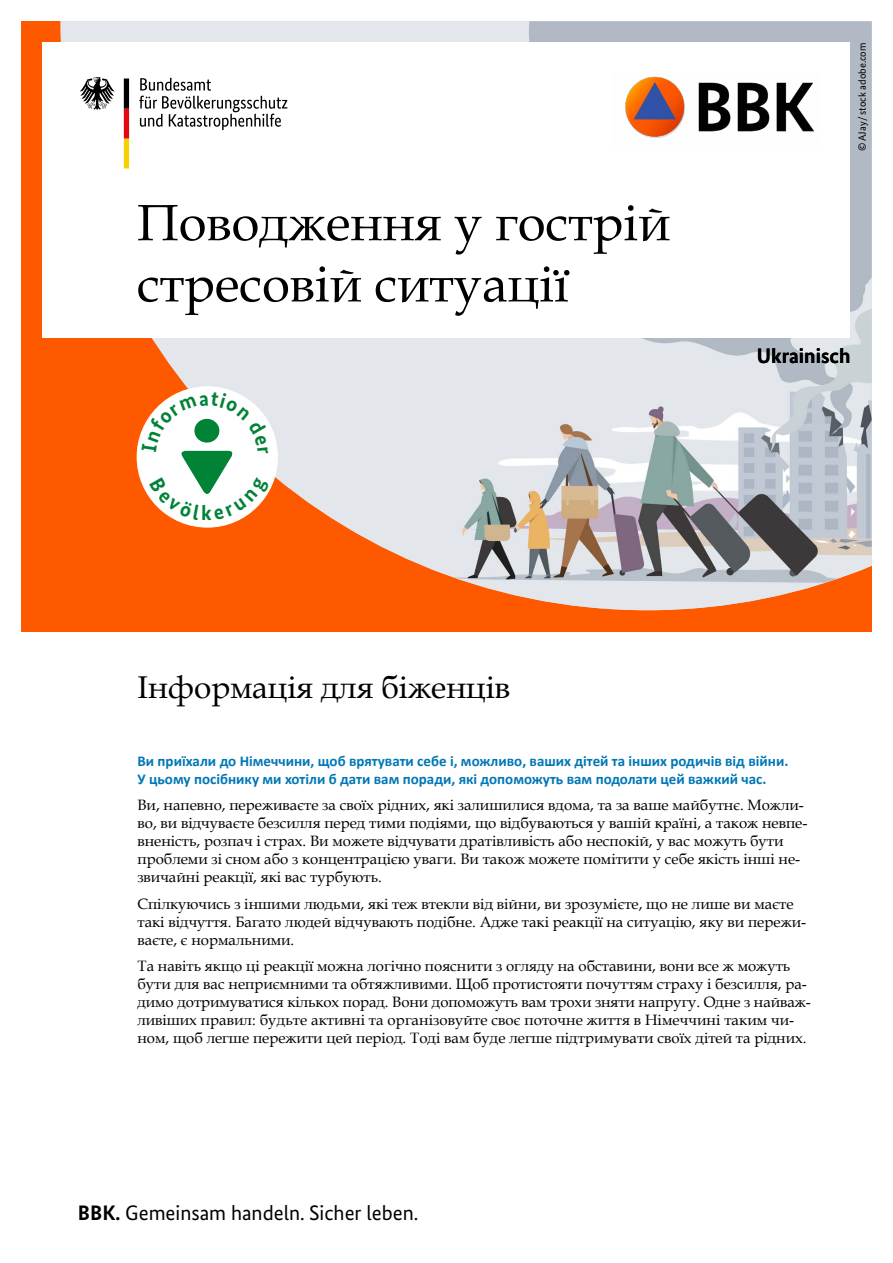
<style>
.page{position:relative;width:893px;height:1263px;background:#fff}
.page>*{position:absolute;margin:0;border:0;box-sizing:border-box;transform-origin:0 0}
.Titel{font:51px/61.2px "Book Antiqua";color:#000}
.Head{font:31.5px "Book Antiqua";color:#000}
.t1{font:700 21.15px "Bundes Sans";color:#008237}
.t2{font:21px "Bundes Sans";color:#000}
.t3{font:700 21px "Bundes Sans";color:#000}
.Fließtext{font:15px/18px "Book Antiqua";color:#000}
.Subhead{font:700 15px/18px "Calibri";color:#0077b6}
.t4{font:10.5px "Bundes Sans";color:#000}
.s1{font-weight:700}
</style>
<div class="page">
<div style="left:21px;top:21px;width:851px;height:610px;background:#ff5900"></div>
<img style="left:61px;top:21px;width:811px;height:589px">
<div style="left:43px;top:43px;width:807px;height:295px;background:#fff"></div>
<svg style="left:139px;top:78px;width:148px;height:52px"></svg>
<svg style="left:80px;top:77px;width:35px;height:33px"></svg>
<svg style="left:124px;top:78px;width:5px;height:90px"></svg>
<img style="left:625px;top:76px;width:189px;height:62px">
<svg style="left:138px;top:387px;width:138px;height:138px"></svg>
<p class="Titel" style="left:137px;top:191px;width:535px">Поводження у гострій стресовій ситуації</p>
<h3 class="t1" style="left:201px;top:501px;width:12px">k</h3>
<p class="t4" style="left:856px;top:151px;width:110px;rotate:-90deg">© AJay/stock adobe.com</p>
<h3 class="t3" style="left:757px;top:343px;width:95px">Ukrainisch</h3>
<p class="Head" style="left:137px;top:666px;width:374px">Інформація для біженців</p>
<p class="Subhead" style="left:137px;top:751px;width:652px">Ви приїхали до Німеччини, щоб врятувати себе і, можливо, ваших дітей та інших родичів від війни.<br>У цьому посібнику ми хотіли б дати вам поради, які допоможуть вам подолати цей важкий час.</p>
<p class="Fließtext" style="left:137px;top:796px;width:671px">Ви, напевно, переживаєте за своїх рідних, які залишилися вдома, та за ваше майбутнє. Можли&shy;во, ви відчуваєте безсилля перед тими подіями, що відбуваються у вашій країні, а також невпе&shy;вненість, розпач і страх. Ви можете відчувати дратівливість або неспокій, у вас можуть бути проблеми зі сном або з концентрацією уваги. Ви також можете помітити у себе якість інші не&shy;звичайні реакції, які вас турбують.</p>
<p class="Fließtext" style="left:137px;top:894px;width:670px">Спілкуючись з іншими людьми, які теж втекли від війни, ви зрозумієте, що не лише ви маєте такі відчуття. Багато людей відчувають подібне. Адже такі реакції на ситуацію, яку ви пережи&shy;ваєте, є нормальними.</p>
<p class="Fließtext" style="left:137px;top:957px;width:675px">Та навіть якщо ці реакції можна логічно пояснити з огляду на обставини, вони все ж можуть бути для вас неприємними та обтяжливими. Щоб протистояти почуттям страху і безсилля, ра&shy;димо дотримуватися кількох порад. Вони допоможуть вам трохи зняти напругу. Одне з найваж&shy;ливіших правил: будьте активні та організовуйте своє поточне життя в Німеччині таким чи&shy;ном, щоб легше пережити цей період. Тоді вам буде легше підтримувати своїх дітей та рідних.</p>
<h3 class="t2" style="left:78px;top:1200px;width:342px"><span class="s1">BBK.</span> Gemeinsam handeln. Sicher leben.</h3>
</div>
